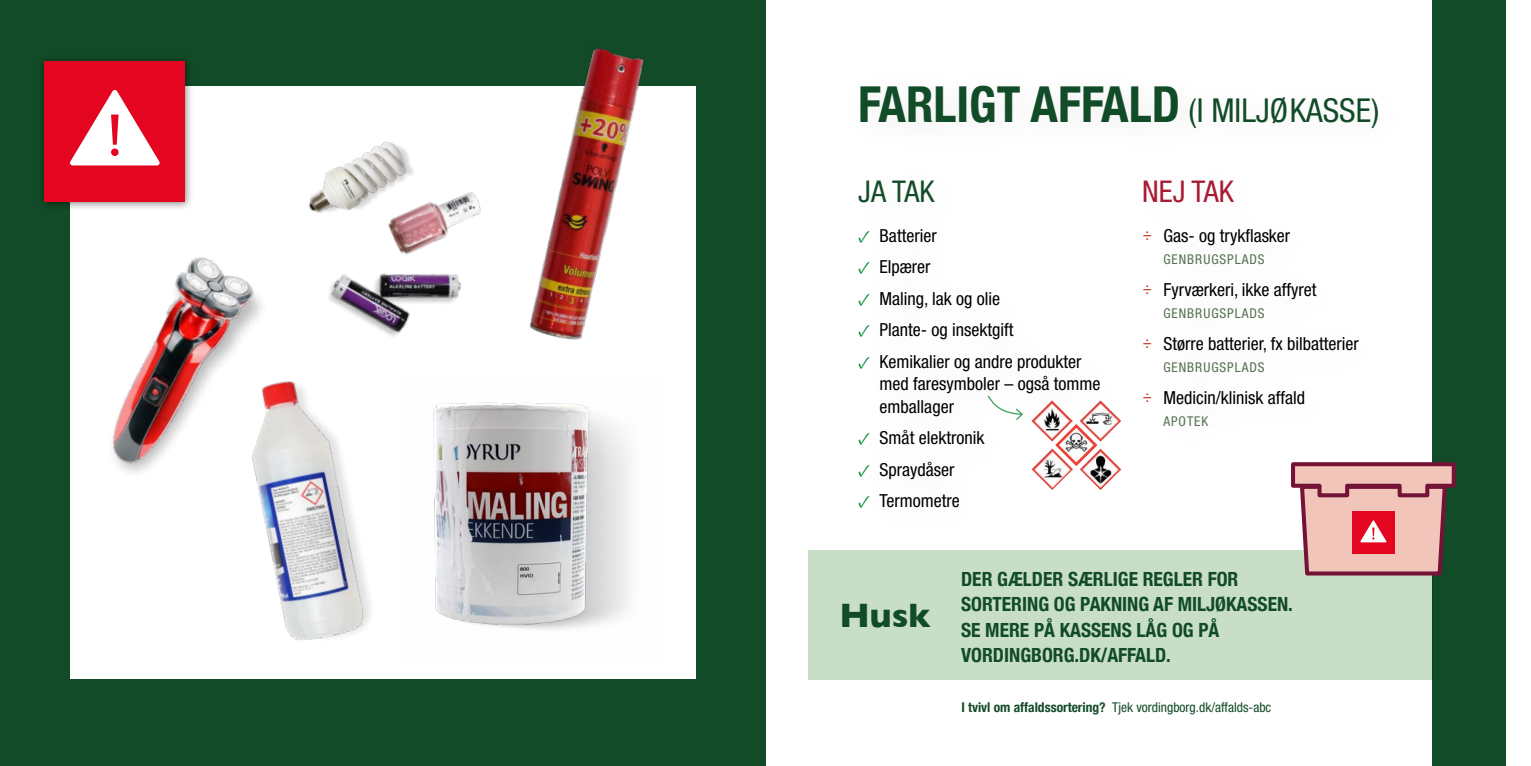
<style>
.page{position:relative;width:1531px;height:766px;background:#fff}
.page>*{position:absolute;margin:0;border:0;box-sizing:border-box;transform-origin:0 0}
.t1{font:700 condensed 49.5px "Helvetica Neue";color:#114b27}
.H1_Husk{font:700 34.5px "Gill Sans";color:#114b27}
.P_Ja_tak_nej_tak{font:condensed 30px "Helvetica Neue LT Std";color:#a81b32}
.P_Ja_tak_nej_tak-2{font:condensed 30px "Helvetica Neue LT Std";color:#114b27}
.H2_efter_husk{font:700 condensed 19.5px/25.5px "Helvetica Neue";color:#114b27}
.t2{font:condensed 18px/22.5px "Helvetica Neue LT Std";color:#000}
.Brød_lille_i_bund_og_bagside{font:condensed 13.5px "Helvetica Neue LT Std";color:#114b27}
.t3{font:condensed 13.5px "Helvetica Neue LT Std";letter-spacing:.07em;color:#567151}
.s1{font-family:"Helvetica Neue LT Std";font-weight:400;font-size:33px}
.s2{font-family:"Minion Pro";font-stretch:normal;color:#008834}
.s3{font-family:"Montserrat";font-stretch:normal;color:#bd2d0a}
.s4{font-family:"Helvetica Neue";font-weight:700}
</style>
<div class="page">
<div style="left:0;top:0;width:765px;height:765px;background:#114b27"></div>
<div style="left:70px;top:87px;width:625px;height:592px;background:#fff"></div>
<div style="left:38px;top:54px;width:156px;height:157px;background:#000;opacity:.5"></div>
<div style="left:45px;top:61px;width:140px;height:140px;background:#e40521"></div>
<svg style="left:70px;top:90px;width:90px;height:75px"></svg>
<div style="left:1432px;top:0;width:73px;height:765px;background:#114b27"></div>
<div style="left:808px;top:550px;width:624px;height:129px;background:#c9dec6"></div>
<svg style="left:987px;top:395px;width:36px;height:25px"></svg>
<svg style="left:1055px;top:424px;width:43px;height:42px"></svg>
<img style="left:1080px;top:448px;width:41px;height:42px">
<img style="left:1031px;top:448px;width:42px;height:42px">
<img style="left:1079px;top:400px;width:42px;height:41px">
<img style="left:1031px;top:400px;width:42px;height:41px">
<svg style="left:1291px;top:462px;width:165px;height:114px;background:#cf9693"></svg>
<img style="left:308px;top:141px;width:94px;height:73px">
<img style="left:433px;top:402px;width:198px;height:228px">
<img style="left:257px;top:381px;width:114px;height:260px">
<img style="left:329px;top:274px;width:125px;height:63px">
<img style="left:112px;top:257px;width:156px;height:228px">
<img style="left:506px;top:48px;width:164px;height:292px">
<img style="left:355px;top:148px;width:160px;height:152px">
<h1 class="t1" style="left:858px;top:63px;width:522px">FARLIGT AFFALD <span class="s1">(I MILJØKASSE)</span></h1>
<p class="P_Ja_tak_nej_tak-2" style="left:858px;top:174px;width:78px">JA TAK</p>
<p class="t2" style="left:858px;top:224px;width:80px"><span class="s2">✓</span> Batterier</p>
<p class="t2" style="left:858px;top:255px;width:74px"><span class="s2">✓</span> Elpærer</p>
<p class="t2" style="left:858px;top:287px;width:143px"><span class="s2">✓</span> Maling, lak og olie</p>
<p class="t2" style="left:858px;top:318px;width:157px"><span class="s2">✓</span> Plante- og insektgift</p>
<p class="t2" style="left:879px;top:350px;width:222px;text-indent:-21px"><span class="s2">✓</span> Kemikalier og andre produkter med faresymboler – også tomme emballager</p>
<p class="t2" style="left:858px;top:426px;width:128px"><span class="s2">✓</span> Småt elektronik</p>
<p class="t2" style="left:858px;top:458px;width:98px"><span class="s2">✓</span> Spraydåser</p>
<p class="t2" style="left:858px;top:489px;width:103px"><span class="s2">✓</span> Termometre</p>
<p class="P_Ja_tak_nej_tak" style="left:1142px;top:174px;width:93px">NEJ TAK</p>
<p class="t2" style="left:1142px;top:224px;width:150px"><span class="s3">÷</span> Gas- og trykflasker</p>
<p class="t3" style="left:1163px;top:251px;width:103px">GENBRUGSPLADS</p>
<p class="t2" style="left:1142px;top:278px;width:176px"><span class="s3">÷</span> Fyrværkeri, ikke affyret</p>
<p class="t3" style="left:1163px;top:305px;width:103px">GENBRUGSPLADS</p>
<p class="t2" style="left:1142px;top:332px;width:218px"><span class="s3">÷</span> Større batterier, fx bilbatterier</p>
<p class="t3" style="left:1163px;top:359px;width:103px">GENBRUGSPLADS</p>
<p class="t2" style="left:1142px;top:386px;width:164px"><span class="s3">÷</span> Medicin/klinisk affald</p>
<p class="t3" style="left:1163px;top:413px;width:46px">APOTEK</p>
<h1 class="H1_Husk" style="left:839px;top:587px;width:93px">Husk</h1>
<h2 class="H2_efter_husk" style="left:961px;top:564px;width:333px">DER GÆLDER SÆRLIGE REGLER FOR<br>SORTERING OG PAKNING AF MILJØKASSEN.<br>SE MERE PÅ KASSENS LÅG OG PÅ<br>VORDINGBORG.DK/AFFALD.</h2>
<p class="Brød_lille_i_bund_og_bagside" style="left:961px;top:699px;width:311px"><span class="s4">I tvivl om affaldssortering?</span> Tjek vordingborg.dk/affalds-abc</p>
</div>
